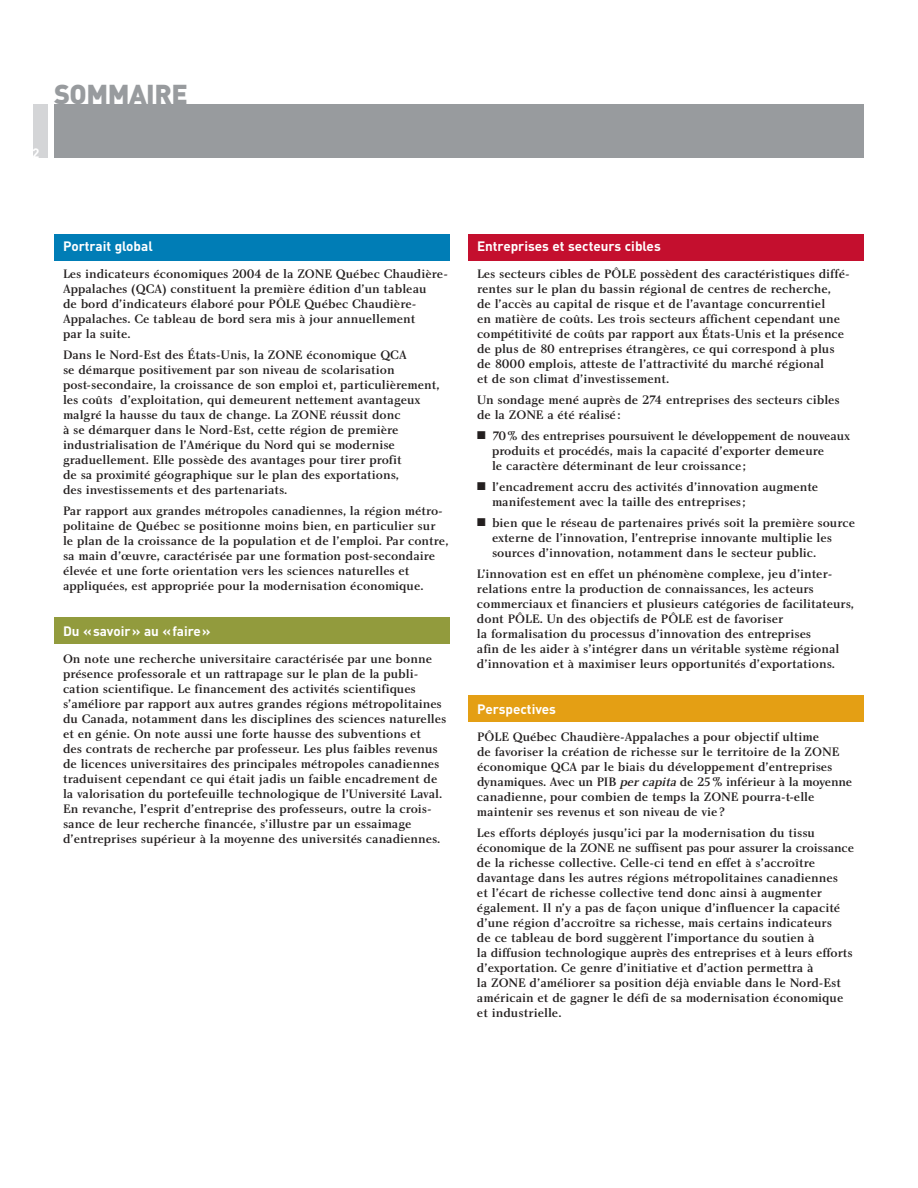
<style>
.page{position:relative;width:918px;height:1188px;background:#fff}
.page>*{position:absolute;margin:0;border:0;box-sizing:border-box;transform-origin:0 0}
.t1{font:900 27px "DIN";letter-spacing:-.015em;color:#989b9e}
.t2{font:700 13.5px "DIN";color:#fff}
.t3{font:12.75px/15px "Charlotte Medium Plain";color:#231f1f}
.s1{font-style:italic}
</style>
<div class="page">
<div style="left:54px;top:617px;width:396px;height:27px;background:#929b3d"></div>
<div style="left:54px;top:104px;width:810px;height:54px;background:#989b9e"></div>
<div style="left:33px;top:104px;width:15px;height:54px;background:#d4d5d7"></div>
<div style="left:54px;top:234px;width:396px;height:27px;background:#007db6"></div>
<div style="left:468px;top:695px;width:396px;height:27px;background:#e49f14"></div>
<div style="left:468px;top:234px;width:396px;height:27px;background:#c40f2e"></div>
<h1 class="t1" style="left:54px;top:85px;width:136px">SOMMAIRE</h1>
<p class="t2" style="left:32px;top:149px;width:9px">2</p>
<p class="t2" style="left:63px;top:241px;width:91px">Portrait global</p>
<p class="t3" style="left:63px;top:267px;width:386px">Les indicateurs économiques 2004 de la ZONE Québec Chaudière-Appalaches (QCA) constituent la première édition d’un tableau<br>de bord d’indicateurs élaboré pour PÔLE Québec Chaudière-Appalaches. Ce tableau de bord sera mis à jour annuellement<br>par la suite.</p>
<p class="t3" style="left:63px;top:348px;width:378px">Dans le Nord-Est des États-Unis, la ZONE économique QCA<br>se démarque positivement par son niveau de scolarisation post-secondaire, la croissance de son emploi et, particulièrement, les coûts d’exploitation, qui demeurent nettement avantageux malgré la hausse du taux de change. La ZONE réussit donc<br>à se démarquer dans le Nord-Est, cette région de première industrialisation de l’Amérique du Nord qui se modernise graduellement. Elle possède des avantages pour tirer profit<br>de sa proximité géographique sur le plan des exportations,<br>des investissements et des partenariats.</p>
<p class="t3" style="left:63px;top:504px;width:387px">Par rapport aux grandes métropoles canadiennes, la région métro&shy;politaine de Québec se positionne moins bien, en particulier sur le plan de la croissance de la population et de l’emploi. Par contre, sa main d’œuvre, caractérisée par une formation post-secondaire élevée et une forte orientation vers les sciences naturelles et appliquées, est appropriée pour la modernisation économique.</p>
<p class="t2" style="left:63px;top:627px;width:149px">Du «savoir» au «faire»</p>
<p class="t3" style="left:63px;top:653px;width:385px">On note une recherche universitaire caractérisée par une bonne présence professorale et un rattrapage sur le plan de la publi&shy;cation scientifique. Le financement des activités scientifiques s’améliore par rapport aux autres grandes régions métropolitaines du Canada, notamment dans les disciplines des sciences naturelles et en génie. On note aussi une forte hausse des subventions et<br>des contrats de recherche par professeur. Les plus faibles revenus de licences universitaires des principales métropoles canadiennes traduisent cependant ce qui était jadis un faible encadrement de la valorisation du portefeuille technologique de l’Université Laval.<br>En revanche, l’esprit d’entreprise des professeurs, outre la crois&shy;sance de leur recherche financée, s’illustre par un essaimage d’entreprises supérieur à la moyenne des universités canadiennes.</p>
<p class="t2" style="left:477px;top:241px;width:185px">Entreprises et secteurs cibles</p>
<p class="t3" style="left:477px;top:267px;width:374px">Les secteurs cibles de PÔLE possèdent des caractéristiques diffé&shy;rentes sur le plan du bassin régional de centres de recherche,<br>de l’accès au capital de risque et de l’avantage concurrentiel<br>en matière de coûts. Les trois secteurs affichent cependant une compétitivité de coûts par rapport aux États-Unis et la présence de plus de 80 entreprises étrangères, ce qui correspond à plus de 8000 emplois, atteste de l’attractivité du marché régional<br>et de son climat d’investissement.</p>
<p class="t3" style="left:477px;top:393px;width:364px">Un sondage mené auprès de 274 entreprises des secteurs cibles de la ZONE a été réalisé:</p>
<p class="t3" style="left:492px;top:429px;width:360px;text-indent:-15px">■ 70% des entreprises poursuivent le développement de nouveaux produits et procédés, mais la capacité d’exporter demeure<br>le caractère déterminant de leur croissance;</p>
<p class="t3" style="left:492px;top:480px;width:328px;text-indent:-15px">■ l’encadrement accru des activités d’innovation augmente manifestement avec la taille des entreprises;</p>
<p class="t3" style="left:492px;top:516px;width:365px;text-indent:-15px">■ bien que le réseau de partenaires privés soit la première source externe de l’innovation, l’entreprise innovante multiplie les sources d’innovation, notamment dans le secteur public.</p>
<p class="t3" style="left:477px;top:567px;width:379px">L’innovation est en effet un phénomène complexe, jeu d’inter&shy;relations entre la production de connaissances, les acteurs commerciaux et financiers et plusieurs catégories de facilitateurs, dont PÔLE. Un des objectifs de PÔLE est de favoriser<br>la formalisation du processus d’innovation des entreprises<br>afin de les aider à s’intégrer dans un véritable système régional d’innovation et à maximiser leurs opportunités d’exportations.</p>
<p class="t2" style="left:477px;top:705px;width:81px">Perspectives</p>
<p class="t3" style="left:477px;top:731px;width:377px">PÔLE Québec Chaudière-Appalaches a pour objectif ultime<br>de favoriser la création de richesse sur le territoire de la ZONE économique QCA par le biais du développement d’entreprises dynamiques. Avec un PIB <span class="s1">per capita</span> de 25% inférieur à la moyenne canadienne, pour combien de temps la ZONE pourra-t-elle maintenir ses revenus et son niveau de vie?</p>
<p class="t3" style="left:477px;top:827px;width:379px">Les efforts déployés jusqu’ici par la modernisation du tissu économique de la ZONE ne suffisent pas pour assurer la croissance de la richesse collective. Celle-ci tend en effet à s’accroître davantage dans les autres régions métropolitaines canadiennes<br>et l’écart de richesse collective tend donc ainsi à augmenter également. Il n’y a pas de façon unique d’influencer la capacité d’une région d’accroître sa richesse, mais certains indicateurs<br>de ce tableau de bord suggèrent l’importance du soutien à<br>la diffusion technologique auprès des entreprises et à leurs efforts d’exportation. Ce genre d’initiative et d’action permettra à<br>la ZONE d’améliorer sa position déjà enviable dans le Nord-Est américain et de gagner le défi de sa modernisation économique et industrielle.</p>
</div>
